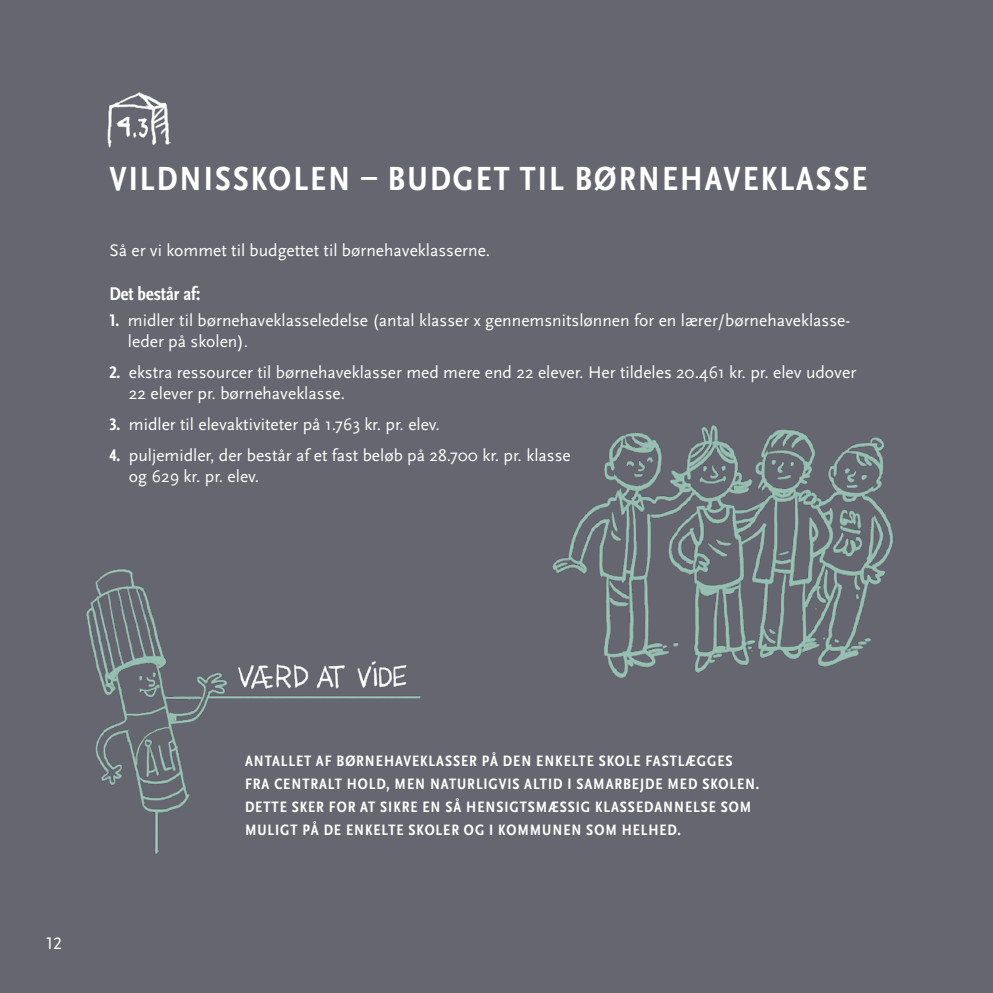
<style>
.page{position:relative;width:993px;height:993px;background:#fff}
.page>*{position:absolute;margin:0;border:0;box-sizing:border-box;transform-origin:0 0}
.t1{font:700 condensed 35px "Scala Sans OT";letter-spacing:.06em;color:#fff}
.t2{font:700 condensed 19.25px "Scala Sans OT";color:#fff}
.t3{font:17.5px/21px "Scala Sans OT";color:#fff}
.t4{font:700 condensed 15.75px/22.8px "Scala Sans OT";letter-spacing:.06em;color:#fff}
.s1{font-weight:700;font-stretch:condensed}
</style>
<div class="page">
<div style="left:0;top:0;width:992px;height:992px;background:#65666f"></div>
<img style="left:552px;top:425px;width:341px;height:253px">
<img style="left:86px;top:569px;width:335px;height:285px">
<img style="left:107px;top:92px;width:63px;height:56px">
<h1 class="t1" style="left:109px;top:159px;width:759px">VILDNISSKOLEN – BUDGET TIL BØRNEHAVEKLASSE</h1>
<p class="t3" style="left:109px;top:240px;width:382px">Så er vi kommet til budgettet til børnehaveklasserne.</p>
<p class="t2" style="left:109px;top:283px;width:93px">Det består af:</p>
<p class="t3" style="left:128px;top:310px;width:723px;text-indent:-19px"><span class="s1">1.</span> midler til børnehaveklasseledelse (antal klasser x gennemsnitslønnen for en lærer/børnehaveklasse&shy;leder på skolen).</p>
<p class="t3" style="left:129px;top:362px;width:728px;text-indent:-20px"><span class="s1">2.</span> ekstra ressourcer til børnehaveklasser med mere end 22 elever. Her tildeles 20.461 kr. pr. elev udover<br>22 elever pr. børnehaveklasse.</p>
<p class="t3" style="left:109px;top:414px;width:332px"><span class="s1">3.</span> midler til elevaktiviteter på 1.763 kr. pr. elev.</p>
<p class="t3" style="left:129px;top:445px;width:443px;text-indent:-20px"><span class="s1">4.</span> puljemidler, der består af et fast beløb på 28.700 kr. pr. klasse og 629 kr. pr. elev.</p>
<p class="t3" style="left:47px;top:932px;width:17px">12</p>
<p class="t4" style="left:245px;top:749px;width:515px">ANTALLET AF BØRNEHAVEKLASSER PÅ DEN ENKELTE SKOLE FASTLÆGGES FRA CENTRALT HOLD, MEN NATURLIGVIS ALTID I SAMARBEJDE MED SKOLEN.<br>DETTE SKER FOR AT SIKRE EN SÅ HENSIGTSMÆSSIG KLASSEDANNELSE SOM MULIGT PÅ DE ENKELTE SKOLER OG I KOMMUNEN SOM HELHED.</p>
</div>
